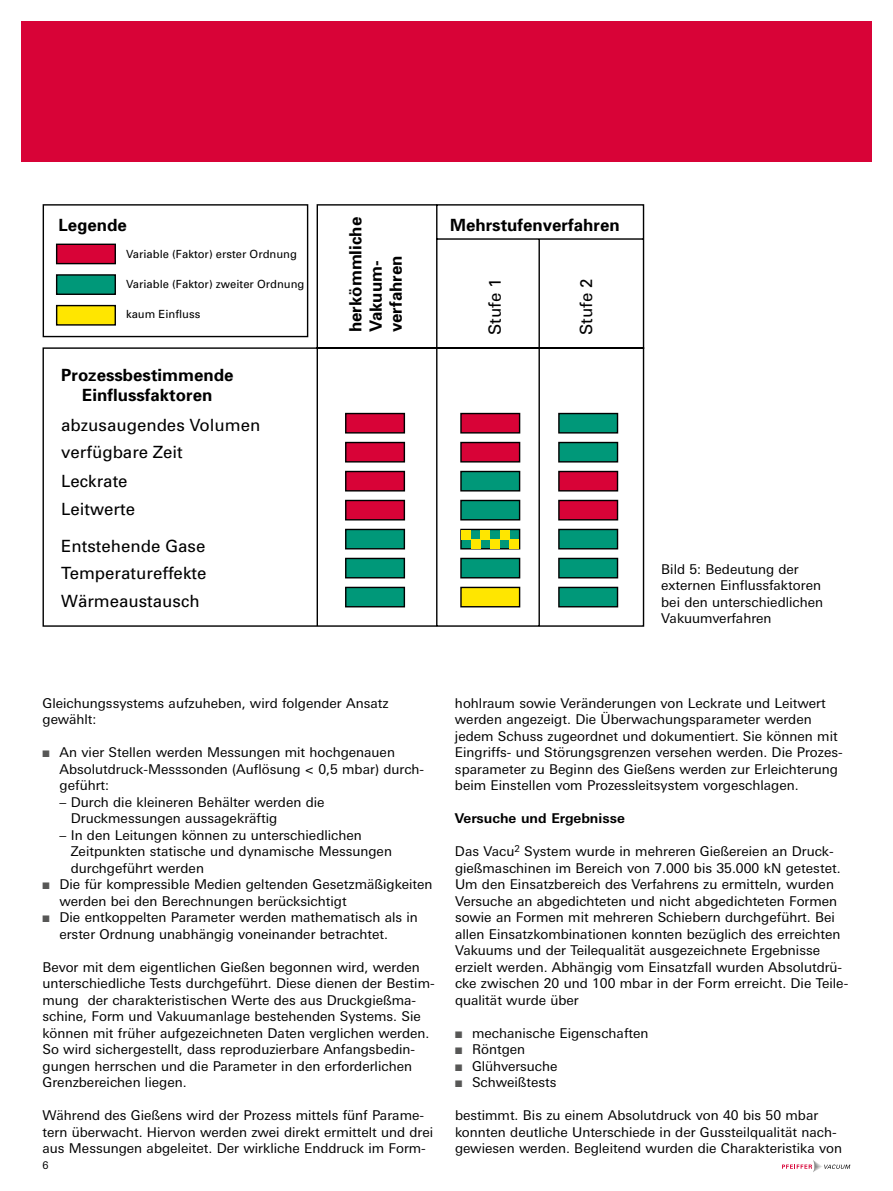
<style>
.page{position:relative;width:893px;height:1191px;background:#fff}
.page>*{position:absolute;margin:0;border:0;box-sizing:border-box;transform-origin:0 0}
.t1{font:16.8px/28px "Univers";color:#000}
.t2{font:700 16.8px/20.2px "Univers";color:#000;text-align:center}
.t3{font:13.5px/16.5px "Univers Next W1 G";color:#000}
.t4{font:700 13.5px "Univers Next W1 G";color:#000}
.t5{font:11.25px "Univers";color:#000}
.t6{font:10.5px "Univers Next W1 G";color:#000}
.s1{color:#575756}
.s2{color:#fff}
</style>
<div class="page">
<svg style="left:782px;top:1160px;width:68px;height:12px"></svg>
<div style="left:21px;top:21px;width:851px;height:141px;background:#d80337"></div>
<svg style="left:43px;top:204px;width:601px;height:423px"></svg>
<div style="left:56px;top:244px;width:60px;height:20px;background:#d80337;border:1px solid #000"></div>
<div style="left:345px;top:413px;width:60px;height:20px;background:#d80337;border:1px solid #000"></div>
<div style="left:345px;top:442px;width:60px;height:20px;background:#d80337;border:1px solid #000"></div>
<div style="left:345px;top:471px;width:60px;height:20px;background:#d80337;border:1px solid #000"></div>
<div style="left:345px;top:500px;width:60px;height:20px;background:#d80337;border:1px solid #000"></div>
<div style="left:345px;top:529px;width:60px;height:20px;background:#009879;border:1px solid #000"></div>
<div style="left:345px;top:558px;width:60px;height:20px;background:#009879;border:1px solid #000"></div>
<div style="left:345px;top:587px;width:60px;height:20px;background:#009879;border:1px solid #000"></div>
<div style="left:460px;top:413px;width:60px;height:20px;background:#d80337;border:1px solid #000"></div>
<div style="left:460px;top:442px;width:60px;height:20px;background:#d80337;border:1px solid #000"></div>
<div style="left:460px;top:471px;width:60px;height:20px;background:#009879;border:1px solid #000"></div>
<div style="left:460px;top:500px;width:60px;height:20px;background:#009879;border:1px solid #000"></div>
<div style="left:460px;top:558px;width:60px;height:20px;background:#009879;border:1px solid #000"></div>
<div style="left:460px;top:587px;width:60px;height:20px;background:#ffe600;border:1px solid #000"></div>
<div style="left:558px;top:413px;width:60px;height:20px;background:#009879;border:1px solid #000"></div>
<div style="left:558px;top:442px;width:60px;height:20px;background:#009879;border:1px solid #000"></div>
<div style="left:558px;top:471px;width:60px;height:20px;background:#d80337;border:1px solid #000"></div>
<div style="left:558px;top:500px;width:60px;height:20px;background:#d80337;border:1px solid #000"></div>
<div style="left:558px;top:529px;width:60px;height:20px;background:#009879;border:1px solid #000"></div>
<div style="left:558px;top:558px;width:60px;height:20px;background:#009879;border:1px solid #000"></div>
<div style="left:558px;top:587px;width:60px;height:20px;background:#009879;border:1px solid #000"></div>
<div style="left:56px;top:274px;width:60px;height:21px;background:#009879;border:1px solid #000"></div>
<svg style="left:55px;top:304px;width:264px;height:323px"></svg>
<div style="left:460px;top:529px;width:60px;height:20px;background:#009879;border:1px solid #000"></div>
<div style="left:462px;top:530px;width:9px;height:9px;background:#ffe600"></div>
<div style="left:471px;top:539px;width:10px;height:9px;background:#ffe600"></div>
<div style="left:481px;top:530px;width:9px;height:9px;background:#ffe600"></div>
<div style="left:490px;top:539px;width:10px;height:9px;background:#ffe600"></div>
<div style="left:500px;top:530px;width:9px;height:9px;background:#ffe600"></div>
<div style="left:509px;top:539px;width:10px;height:9px;background:#ffe600"></div>
<p class="t2" style="left:345px;top:332px;width:117px;text-align:left;rotate:-90deg">herkömmliche<br>Vakuum-</p>
<p class="t2" style="left:59px;top:215px;width:70px">Legende</p>
<p class="t2" style="left:450px;top:215px;width:171px">Mehrstufenverfahren</p>
<p class="t5" style="left:126px;top:248px;width:172px">Variable (Faktor) erster Ordnung</p>
<p class="t5" style="left:126px;top:277px;width:180px">Variable (Faktor) zweiter Ordnung</p>
<p class="t5" style="left:126px;top:307px;width:76px">kaum Einfluss</p>
<p class="t2" style="left:386px;top:332px;width:78px;rotate:-90deg">verfahren</p>
<p class="t1" style="left:572px;top:335px;width:58px;rotate:-90deg">Stufe 2</p>
<p class="t1" style="left:481px;top:335px;width:58px;rotate:-90deg">Stufe 1</p>
<p class="t2" style="left:61px;top:365px;width:174px">Prozessbestimmende<br>Einflussfaktoren</p>
<p class="t1" style="left:61px;top:411px;width:201px">abzusaugendes Volumen verfügbare Zeit<br>Leckrate</p>
<p class="t1" style="left:61px;top:490px;width:146px;line-height:36.9px">Leitwerte<br>Entstehende Gase</p>
<p class="t1" style="left:61px;top:559px;width:147px">Temperatureffekte<br>Wärmeaustausch</p>
<p class="t3" style="left:661px;top:560px;width:163px">Bild 5: Bedeutung der externen Einflussfaktoren bei den unterschiedlichen<br>Vakuumverfahren</p>
<p class="t3" style="left:43px;top:694px;width:348px">Gleichungssystems aufzuheben, wird folgender Ansatz gewählt:</p>
<p class="t3" style="left:60px;top:744px;width:366px;text-indent:-17px"><span class="s1">■</span> An vier Stellen werden Messungen mit hochgenauen<br>Absolutdruck-Messsonden (Auflösung &lt; 0,5 mbar) durch&shy;geführt:</p>
<p class="t3" style="left:60px;top:793px;width:267px">– Durch die kleineren Behälter werden die</p>
<p class="t3" style="left:60px;top:810px;width:219px"><span class="s2">–</span> Druckmessungen aussagekräftig</p>
<p class="t3" style="left:60px;top:826px;width:304px">– In den Leitungen können zu unterschiedlichen</p>
<p class="t3" style="left:60px;top:843px;width:334px"><span class="s2">–</span> Zeitpunkten statische und dynamische Messungen</p>
<p class="t3" style="left:60px;top:859px;width:146px"><span class="s2">–</span> durchgeführt werden</p>
<p class="t3" style="left:60px;top:876px;width:374px;text-indent:-17px"><span class="s1">■</span> Die für kompressible Medien geltenden Gesetzmäßigkeiten werden bei den Berechnungen berücksichtigt</p>
<p class="t3" style="left:60px;top:909px;width:360px;text-indent:-17px"><span class="s1">■</span> Die entkoppelten Parameter werden mathematisch als in erster Ordnung unabhängig voneinander betrachtet.</p>
<p class="t3" style="left:43px;top:958px;width:394px">Bevor mit dem eigentlichen Gießen begonnen wird, werden unterschiedliche Tests durchgeführt. Diese dienen der Bestim&shy;mung der charakteristischen Werte des aus Druckgießma&shy;schine, Form und Vakuumanlage bestehenden Systems. Sie können mit früher aufgezeichneten Daten verglichen werden.<br>So wird sichergestellt, dass reproduzierbare Anfangsbedin&shy;gungen herrschen und die Parameter in den erforderlichen Grenzbereichen liegen.</p>
<p class="t3" style="left:43px;top:1107px;width:392px">Während des Gießens wird der Prozess mittels fünf Parame&shy;tern überwacht. Hiervon werden zwei direkt ermittelt und drei aus Messungen abgeleitet. Der wirkliche Enddruck im Form-</p>
<p class="t6" style="left:43px;top:1159px;width:8px">6</p>
<p class="t3" style="left:455px;top:694px;width:389px">hohlraum sowie Veränderungen von Leckrate und Leitwert werden angezeigt. Die Überwachungsparameter werden jedem Schuss zugeordnet und dokumentiert. Sie können mit Eingriffs- und Störungsgrenzen versehen werden. Die Prozes&shy;sparameter zu Beginn des Gießens werden zur Erleichterung beim Einstellen vom Prozessleitsystem vorgeschlagen.</p>
<p class="t4" style="left:455px;top:810px;width:171px">Versuche und Ergebnisse</p>
<p class="t3" style="left:455px;top:843px;width:395px">Das Vacu<sup>2</sup> System wurde in mehreren Gießereien an Druck&shy;gießmaschinen im Bereich von 7.000 bis 35.000 kN getestet.<br>Um den Einsatzbereich des Verfahrens zu ermitteln, wurden Versuche an abgedichteten und nicht abgedichteten Formen sowie an Formen mit mehreren Schiebern durchgeführt. Bei allen Einsatzkombinationen konnten bezüglich des erreichten Vakuums und der Teilequalität ausgezeichnete Ergebnisse erzielt werden. Abhängig vom Einsatzfall wurden Absolutdrü&shy;cke zwischen 20 und 100 mbar in der Form erreicht. Die Teile&shy;qualität wurde über</p>
<p class="t3" style="left:455px;top:1024px;width:195px"><span class="s1">■</span> mechanische Eigenschaften</p>
<p class="t3" style="left:455px;top:1041px;width:72px"><span class="s1">■</span> Röntgen</p>
<p class="t3" style="left:455px;top:1057px;width:104px"><span class="s1">■</span> Glühversuche</p>
<p class="t3" style="left:455px;top:1074px;width:103px"><span class="s1">■</span> Schweißtests</p>
<p class="t3" style="left:455px;top:1107px;width:389px">bestimmt. Bis zu einem Absolutdruck von 40 bis 50 mbar konnten deutliche Unterschiede in der Gussteilqualität nach&shy;gewiesen werden. Begleitend wurden die Charakteristika von</p>
</div>
